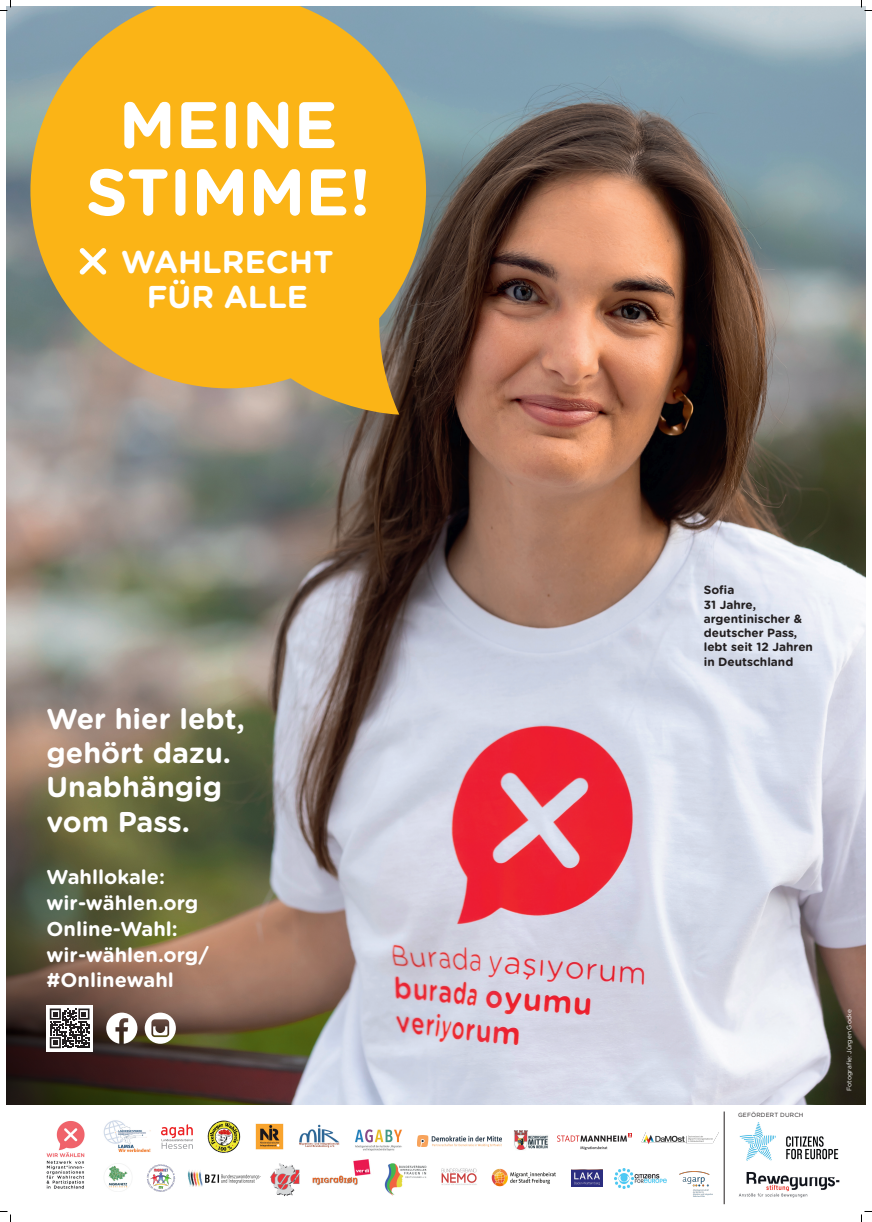
<style>
.page{position:relative;width:872px;height:1222px;background:#fff}
.page>*{position:absolute;margin:0;border:0;box-sizing:border-box;transform-origin:0 0}
.t1{font:700 65.6px/67.2px "Gotham Rounded";color:#fff;text-align:center}
.t2{font:700 31.55px/35.8px "Gotham Rounded";color:#fff;text-align:center}
.t3{font:700 28.6px/34.3px "Gotham Rounded";color:#fff}
.t4{font:700 20px/25.8px "Gotham Rounded";color:#fff}
.t5{font:700 11.85px/14.2px "Gotham Rounded";color:#231f20}
.t6{font:6.5px "Gotham Rounded";color:#fff}
.t7{font:6px "Gotham Rounded";letter-spacing:.025em;color:#231f20}
</style>
<div class="page">
<img style="left:6px;top:6px;width:859px;height:1098px">
<img style="left:6px;top:599px;width:286px;height:505px">
<svg style="left:30px;top:6px;width:396px;height:408px;background:#e1ab30"></svg>
<svg style="left:80px;top:248px;width:26px;height:26px"></svg>
<svg style="left:145px;top:1012px;width:31px;height:31px"></svg>
<svg style="left:106px;top:1012px;width:31px;height:31px"></svg>
<svg style="left:47px;top:1005px;width:46px;height:46px"></svg>
<svg style="left:50px;top:1008px;width:39px;height:40px"></svg>
<img style="left:161px;top:1124px;width:31px;height:24px">
<img style="left:103px;top:1120px;width:48px;height:32px">
<img style="left:739px;top:1122px;width:100px;height:39px">
<img style="left:738px;top:1172px;width:102px;height:26px">
<img style="left:207px;top:1120px;width:34px;height:33px">
<img style="left:355px;top:1129px;width:47px;height:22px">
<img style="left:270px;top:1163px;width:30px;height:33px">
<img style="left:255px;top:1123px;width:28px;height:27px">
<img style="left:441px;top:1168px;width:36px;height:17px">
<img style="left:299px;top:1124px;width:41px;height:23px">
<img style="left:104px;top:1163px;width:28px;height:28px">
<img style="left:147px;top:1164px;width:29px;height:28px">
<img style="left:492px;top:1168px;width:64px;height:18px">
<img style="left:641px;top:1132px;width:77px;height:12px">
<img style="left:557px;top:1133px;width:74px;height:16px">
<img style="left:571px;top:1169px;width:31px;height:17px">
<img style="left:679px;top:1171px;width:34px;height:26px">
<img style="left:187px;top:1170px;width:74px;height:16px">
<hr style="left:724px;top:1111px;width:1px;height:93px;background:#231f20">
<img style="left:614px;top:1168px;width:52px;height:20px">
<img style="left:46px;top:1121px;width:39px;height:68px">
<img style="left:384px;top:1163px;width:43px;height:33px">
<img style="left:312px;top:1175px;width:46px;height:10px">
<img style="left:353px;top:1159px;width:18px;height:17px">
<img style="left:417px;top:1135px;width:84px;height:11px">
<img style="left:514px;top:1130px;width:34px;height:20px">
<svg style="left:0;top:0;width:11px;height:11px"></svg>
<svg style="left:0;top:1211px;width:11px;height:10px"></svg>
<svg style="left:861px;top:0;width:10px;height:11px"></svg>
<svg style="left:861px;top:1211px;width:10px;height:10px"></svg>
<h1 class="t1" style="left:86px;top:88px;width:286px">MEINE<br>STIMME!</h1>
<h2 class="t2" style="left:121px;top:242px;width:214px">WAHLRECHT<br>FÜR ALLE</h2>
<h3 class="t3" style="left:47px;top:700px;width:200px">Wer hier lebt, gehört dazu.<br>Unabhängig vom Pass.</h3>
<h3 class="t4" style="left:47px;top:863px;width:164px">Wahllokale: wir-wählen.org<br>Online-Wahl: wir-wählen.org/ #Onlinewahl</h3>
<p class="t5" style="left:703px;top:582px;width:111px">Sofia<br>31 Jahre, argentinischer &amp; deutscher Pass, lebt seit 12 Jahren in Deutschland</p>
<p class="t7" style="left:738px;top:1110px;width:67px">GEFÖRDERT DURCH</p>
<p class="t6" style="left:844px;top:1090px;width:83px;rotate:-90deg">Fotografie: Jürgen Gocke</p>
</div>
